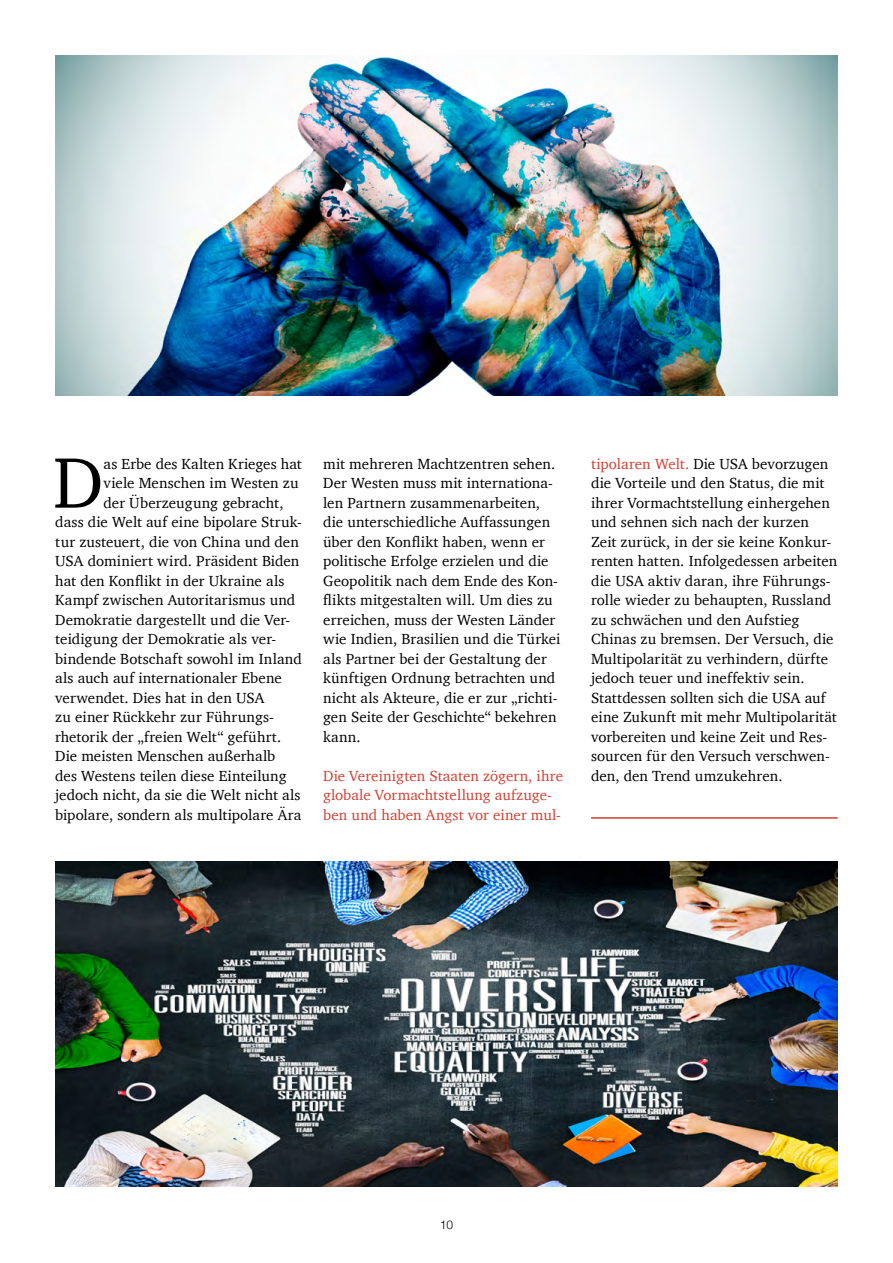
<style>
.page{position:relative;width:893px;height:1263px;background:#fff}
.page>*{position:absolute;margin:0;border:0;box-sizing:border-box;transform-origin:0 0}
.t1{font:73.2px "Charter";color:#000}
.t2{font:15px/19.5px "Charter";letter-spacing:.005em;color:#000}
.t3{font:15px/19.5px "Charter";letter-spacing:.005em;color:#d23f32}
.t4{font:300 12px "Helvetica";color:#000}
.s1{color:#d23f32}
</style>
<div class="page">
<img style="left:55px;top:55px;width:783px;height:340px">
<img style="left:55px;top:862px;width:783px;height:324px">
<hr style="left:591px;top:817px;width:247px;height:2px;background:#d23f32">
<h1 class="t1" style="left:53px;top:419px;width:52px">D</h1>
<p class="t2" style="left:104px;top:454px;width:200px">as Erbe des Kalten Krieges hat</p>
<p class="t2" style="left:104px;top:473px;width:197px">viele Menschen im Westen zu</p>
<p class="t2" style="left:104px;top:493px;width:181px">der Überzeugung gebracht,</p>
<p class="t2" style="left:55px;top:512px;width:248px">dass die Welt auf eine bipolare Struk-</p>
<p class="t2" style="left:55px;top:532px;width:245px">tur zusteuert, die von China und den</p>
<p class="t2" style="left:55px;top:551px;width:246px">USA dominiert wird. Präsident Biden</p>
<p class="t2" style="left:55px;top:571px;width:231px">hat den Konflikt in der Ukraine als</p>
<p class="t2" style="left:55px;top:590px;width:242px">Kampf zwischen Autoritarismus und</p>
<p class="t2" style="left:55px;top:610px;width:237px">Demokratie dargestellt und die Ver-</p>
<p class="t2" style="left:55px;top:629px;width:222px">teidigung der Demokratie als ver-</p>
<p class="t2" style="left:55px;top:649px;width:248px">bindende Botschaft sowohl im Inland</p>
<p class="t2" style="left:55px;top:668px;width:228px">als auch auf internationaler Ebene</p>
<p class="t2" style="left:55px;top:688px;width:211px">verwendet. Dies hat in den USA</p>
<p class="t2" style="left:55px;top:707px;width:220px">zu einer Rückkehr zur Führungs-</p>
<p class="t2" style="left:55px;top:727px;width:227px">rhetorik der „freien Welt“ geführt.</p>
<p class="t2" style="left:55px;top:746px;width:221px">Die meisten Menschen außerhalb</p>
<p class="t2" style="left:55px;top:766px;width:233px">des Westens teilen diese Einteilung</p>
<p class="t2" style="left:55px;top:785px;width:247px">jedoch nicht, da sie die Welt nicht als</p>
<p class="t2" style="left:55px;top:805px;width:248px">bipolare, sondern als multipolare Ära</p>
<p class="t2" style="left:323px;top:454px;width:239px">mit mehreren Machtzentren sehen.<br>Der Westen muss mit internationa&shy;len Partnern zusammenarbeiten, die unterschiedliche Auffassungen über den Konflikt haben, wenn er politische Erfolge erzielen und die<br>Geopolitik nach dem Ende des Kon&shy;flikts mitgestalten will. Um dies zu erreichen, muss der Westen Länder wie Indien, Brasilien und die Türkei als Partner bei der Gestaltung der künftigen Ordnung betrachten und nicht als Akteure, die er zur „richti&shy;gen Seite der Geschichte“ bekehren kann.</p>
<p class="t3" style="left:323px;top:766px;width:241px">Die Vereinigten Staaten zögern, ihre globale Vormachtstellung aufzuge&shy;ben und haben Angst vor einer mul-</p>
<p class="t2" style="left:591px;top:454px;width:248px"><span class="s1">tipolaren Welt.</span> Die USA bevorzugen die Vorteile und den Status, die mit ihrer Vormachtstellung einhergehen und sehnen sich nach der kurzen Zeit zurück, in der sie keine Konkur&shy;renten hatten. Infolgedessen arbeiten die USA aktiv daran, ihre Führungs&shy;rolle wieder zu behaupten, Russland zu schwächen und den Aufstieg Chinas zu bremsen. Der Versuch, die Multipolarität zu verhindern, dürfte jedoch teuer und ineffektiv sein.<br>Stattdessen sollten sich die USA auf eine Zukunft mit mehr Multipolarität vorbereiten und keine Zeit und Res&shy;sourcen für den Versuch verschwen&shy;den, den Trend umzukehren.</p>
<p class="t4" style="left:440px;top:1214px;width:15px">10</p>
</div>
